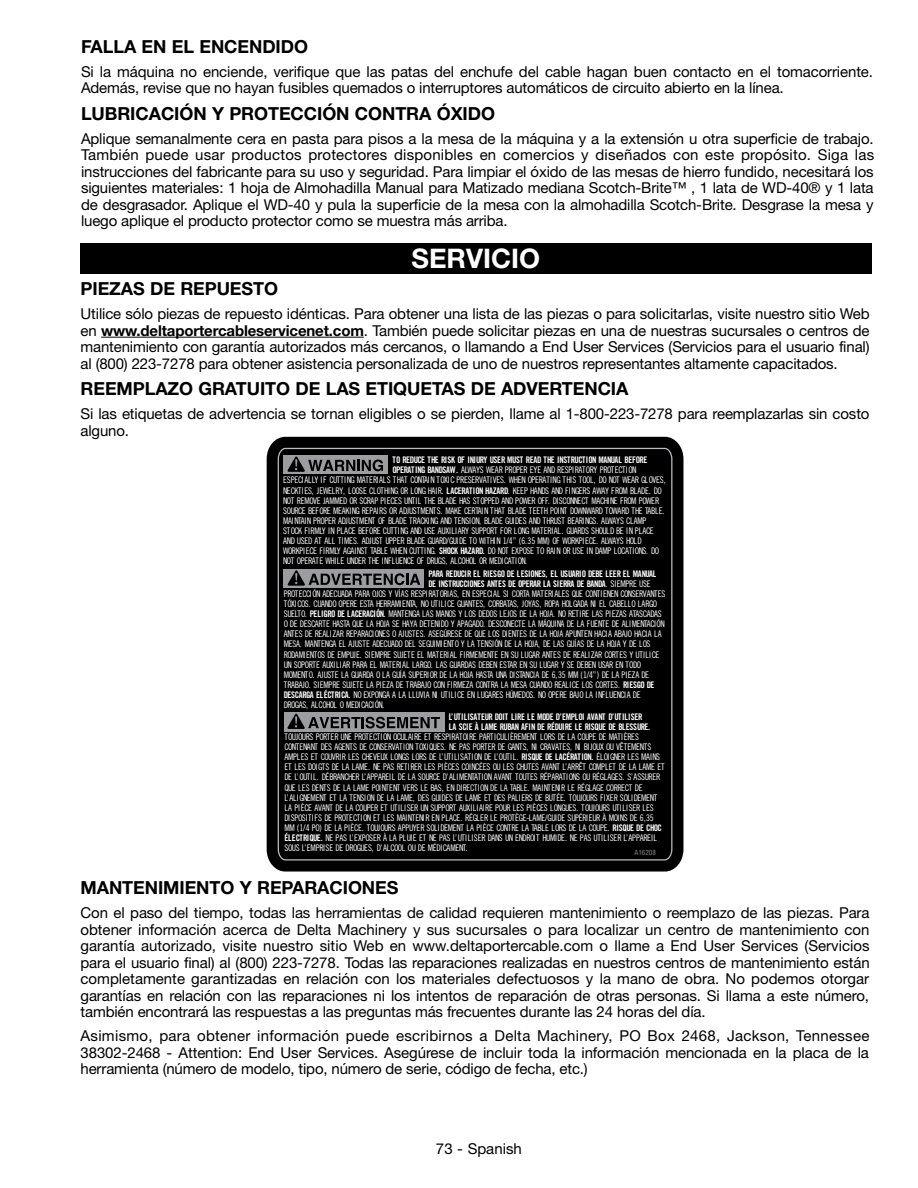
<style>
.page{position:relative;width:918px;height:1188px;background:#fff}
.page>*{position:absolute;margin:0;border:0;box-sizing:border-box;transform-origin:0 0}
.t1{font:700 27px "Helvetica Neue";color:#fff}
.t2{font:700 18px "Helvetica Neue";letter-spacing:-.005em;color:#000}
.t3{font:15px/16.5px "Helvetica Neue";letter-spacing:-.01em;color:#000;text-align:justify}
.t4{font:9.15px/10.1px "Trade Gothic Cond Eighteen";letter-spacing:-.02em;color:#fff}
.t5{font:9.15px/10.1px "Trade Gothic Bold Cond Twenty";letter-spacing:-.02em;color:#fff}
.t6{font:9.15px "Trade Gothic Bold Cond Twenty";letter-spacing:-.06em;color:#fff}
.t7{font:condensed 6.9px "Helvetica";color:#8a8a8a}
.s1{font-weight:700}
.s2{font-family:"Trade Gothic Bold Cond Twenty"}
.s3{font-family:"Trade Gothic Cond Eighteen"}
.s4{font-size:9.45px}
</style>
<div class="page">
<div style="left:80px;top:243px;width:792px;height:31px;background:#000"></div>
<hr style="left:101px;top:337px;width:263px;height:1px;background:#000">
<div style="left:267px;top:437px;width:416px;height:435px;background:#000"></div>
<div style="left:277px;top:447px;width:396px;height:414px;background:#000"></div>
<div style="left:283px;top:455px;width:105px;height:18px;background:#9b9da0"></div>
<svg style="left:287px;top:456px;width:96px;height:16px"></svg>
<div style="left:284px;top:569px;width:140px;height:19px;background:#9b9da0"></div>
<svg style="left:287px;top:570px;width:133px;height:16px"></svg>
<div style="left:284px;top:712px;width:160px;height:20px;background:#9b9da0"></div>
<svg style="left:287px;top:713px;width:153px;height:16px"></svg>
<h2 class="t2" style="left:81px;top:35px;width:229px">FALLA EN EL ENCENDIDO</h2>
<h3 class="t3" style="left:81px;top:63px;width:794px">Si la máquina no enciende, verifique que las patas del enchufe del cable hagan buen contacto en el tomacorriente.<br>Además, revise que no hayan fusibles quemados o interruptores automáticos de circuito abierto en la línea.</h3>
<h2 class="t2" style="left:81px;top:102px;width:416px">LUBRICACIÓN Y PROTECCIÓN CONTRA ÓXIDO</h2>
<p class="t3" style="left:81px;top:130px;width:795px">Aplique semanalmente cera en pasta para pisos a la mesa de la máquina y a la extensión u otra superficie de trabajo.<br>También puede usar productos protectores disponibles en comercios y diseñados con este propósito. Siga las instrucciones del fabricante para su uso y seguridad. Para limpiar el óxido de las mesas de hierro fundido, necesitará los siguientes materiales: 1 hoja de Almohadilla Manual para Matizado mediana Scotch-Brite™ , 1 lata de WD-40® y 1 lata de desgrasador. Aplique el WD-40 y pula la superficie de la mesa con la almohadilla Scotch-Brite. Desgrase la mesa y luego aplique el producto protector como se muestra más arriba.</p>
<h1 class="t1" style="left:412px;top:242px;width:130px">SERVICIO</h1>
<h2 class="t2" style="left:81px;top:278px;width:199px">PIEZAS DE REPUESTO</h2>
<p class="t3" style="left:81px;top:305px;width:791px">Utilice sólo piezas de repuesto idénticas. Para obtener una lista de las piezas o para solicitarlas, visite nuestro sitio Web en <span class="s1">www.deltaportercableservicenet.com</span>. También puede solicitar piezas en una de nuestras sucursales o centros de mantenimiento con garantía autorizados más cercanos, o llamando a End User Services (Servicios para el usuario final) al (800) 223-7278 para obtener asistencia personalizada de uno de nuestros representantes altamente capacitados.</p>
<h2 class="t2" style="left:81px;top:378px;width:549px">REEMPLAZO GRATUITO DE LAS ETIQUETAS DE ADVERTENCIA</h2>
<h3 class="t3" style="left:81px;top:405px;width:790px">Si las etiquetas de advertencia se tornan eligibles o se pierden, llame al 1-800-223-7278 para reemplazarlas sin costo alguno.</h3>
<p class="t6" style="left:393px;top:454px;width:256px">TO REDUCE THE RISK OF INJURY USER MUST READ THE INSTRUCTION MANUAL BEFORE</p>
<p class="t4" style="left:283px;top:465px;width:384px;text-indent:109px"><span class="s2">OPERATING BANDSAW.</span> ALWAYS WEAR PROPER EYE AND RESPIRATORY PROTECTION ESPECIALLY IF CUTTING MATERIALS THAT CONTAIN TOXIC PRESERVATIVES. WHEN OPERATING THIS TOOL, DO NOT WEAR GLOVES, NECKTIES, JEWELRY, LOOSE CLOTHING OR LONG HAIR. <span class="s2">LACERATION HAZARD</span>. KEEP HANDS AND FINGERS AWAY FROM BLADE. DO NOT REMOVE JAMMED OR SCRAP PIECES UNTIL THE BLADE HAS STOPPED AND POWER OFF. DISCONNECT MACHINE FROM POWER SOURCE BEFORE MEAKING REPAIRS OR ADJUSTMENTS. MAKE CERTAIN THAT BLADE TEETH POINT DOWNWARD TOWARD THE TABLE.<br>MAINTAIN PROPER ADJUSTMENT OF BLADE TRACKING AND TENSION, BLADE GUIDES AND THRUST BEARINGS. ALWAYS CLAMP STOCK FIRMLY IN PLACE BEFORE CUTTING AND USE AUXILIARY SUPPORT FOR LONG MATERIAL. GUARDS SHOULD BE IN PLACE AND USED AT ALL TIMES. ADJUST UPPER BLADE GUARD/GUIDE TO WITHIN 1/4” (6.35 MM) OF WORKPIECE. ALWAYS HOLD WORKPIECE FIRMLY AGAINST TABLE WHEN CUTTING. <span class="s2">SHOCK HAZARD.</span> DO NOT EXPOSE TO RAIN OR USE IN DAMP LOCATIONS. DO NOT OPERATE WHILE UNDER THE INFLUENCE OF DRUGS, ALCOHOL OR MEDICATION.</p>
<p class="t5" style="left:428px;top:568px;width:229px">PARA REDUCIR EL RIESGO DE LESIONES, EL USUARIO DEBE LEER EL MANUAL<br>DE INSTRUCCIONES ANTES DE OPERAR LA SIERRA DE BANDA<span class="s3">. SIEMPRE USE</span></p>
<p class="t4" style="left:284px;top:589px;width:383px">PROTECCIÓN ADECUADA PARA OJOS Y VÍAS RESPIRATORIAS, EN ESPECIAL SI CORTA MATERIALES QUE CONTIENEN CONSERVANTES TÓXICOS. CUANDO OPERE ESTA HERRAMIENTA, NO UTILICE GUANTES, CORBATAS, JOYAS, ROPA HOLGADA NI EL CABELLO LARGO SUELTO. <span class="s2">PELIGRO DE LACERACIÓN.</span> MANTENGA LAS MANOS Y LOS DEDOS LEJOS DE LA HOJA. NO RETIRE LAS PIEZAS ATASCADAS O DE DESCARTE HASTA QUE LA HOJA SE HAYA DETENIDO Y APAGADO. DESCONECTE LA MÁQUINA DE LA FUENTE DE ALIMENTACIÓN ANTES DE REALIZAR REPARACIONES O AJUSTES. ASEGÚRESE DE QUE LOS DIENTES DE LA HOJA APUNTEN HACIA ABAJO HACIA LA MESA. MANTENGA EL AJUSTE ADECUADO DEL SEGUIMIENTO Y LA TENSIÓN DE LA HOJA, DE LAS GUÍAS DE LA HOJA Y DE LOS RODAMIENTOS DE EMPUJE. SIEMPRE SUJETE EL MATERIAL FIRMEMENTE EN SU LUGAR ANTES DE REALIZAR CORTES Y UTILICE UN SOPORTE AUXILIAR PARA EL MATERIAL LARGO. LAS GUARDAS DEBEN ESTAR EN SU LUGAR Y SE DEBEN USAR EN TODO MOMENTO. AJUSTE LA GUARDA O LA GUÍA SUPERIOR DE LA HOJA HASTA UNA DISTANCIA DE 6,35 MM (1/4”) DE LA PIEZA DE TRABAJO. SIEMPRE SUJETE LA PIEZA DE TRABAJO CON FIRMEZA CONTRA LA MESA CUANDO REALICE LOS CORTES. <span class="s2">RIESGO DE DESCARGA ELÉCTRICA.</span> NO EXPONGA A LA LLUVIA NI UTILICE EN LUGARES HÚMEDOS. NO OPERE BAJO LA INFLUENCIA DE DROGAS, ALCOHOL O MEDICACIÓN<span class="s4">.</span></p>
<p class="t5" style="left:449px;top:711px;width:203px">L’UTILISATEUR DOIT LIRE LE MODE D’EMPLOI AVANT D’UTILISER<br>LA SCIE À LAME RUBAN AFIN DE RÉDUIRE LE RISQUE DE BLESSURE.</p>
<p class="t4" style="left:284px;top:732px;width:382px">TOUJOURS PORTER UNE PROTECTION OCULAIRE ET RESPIRATOIRE PARTICULIÈREMENT LORS DE LA COUPE DE MATIÈRES CONTENANT DES AGENTS DE CONSERVATION TOXIQUES. NE PAS PORTER DE GANTS, NI CRAVATES, NI BIJOUX OU VÊTEMENTS AMPLES ET COUVRIR LES CHEVEUX LONGS LORS DE L’UTILISATION DE L’OUTIL. <span class="s2">RISQUE DE LACÉRATION.</span> ÉLOIGNER LES MAINS ET LES DOIGTS DE LA LAME. NE PAS RETIRER LES PIÈCES COINCÉES OU LES CHUTES AVANT L’ARRÊT COMPLET DE LA LAME ET DE L’OUTIL. DÉBRANCHER L’APPAREIL DE LA SOURCE D’ALIMENTATION AVANT TOUTES RÉPARATIONS OU RÉGLAGES. S’ASSURER QUE LES DENTS DE LA LAME POINTENT VERS LE BAS, EN DIRECTION DE LA TABLE. MAINTENIR LE RÉGLAGE CORRECT DE L’ALIGNEMENT ET LA TENSION DE LA LAME, DES GUIDES DE LAME ET DES PALIERS DE BUTÉE. TOUJOURS FIXER SOLIDEMENT LA PIÈCE AVANT DE LA COUPER ET UTILISER UN SUPPORT AUXILIAIRE POUR LES PIÈCES LONGUES. TOUJOURS UTILISER LES DISPOSITIFS DE PROTECTION ET LES MAINTENIR EN PLACE. RÉGLER LE PROTÈGE-LAME/GUIDE SUPÉRIEUR À MOINS DE 6,35<br>MM (1/4 PO) DE LA PIÈCE. TOUJOURS APPUYER SOLIDEMENT LA PIÈCE CONTRE LA TABLE LORS DE LA COUPE. <span class="s2">RISQUE DE CHOC ÉLECTRIQUE.</span> NE PAS L’EXPOSER À LA PLUIE ET NE PAS L’UTILISER DANS UN ENDROIT HUMIDE. NE PAS UTILISER L’APPAREIL SOUS L’EMPRISE DE DROGUES, D’ALCOOL OU DE MÉDICAMENT.</p>
<h2 class="t2" style="left:81px;top:877px;width:319px">MANTENIMIENTO Y REPARACIONES</h2>
<p class="t3" style="left:81px;top:904px;width:791px">Con el paso del tiempo, todas las herramientas de calidad requieren mantenimiento o reemplazo de las piezas. Para obtener información acerca de Delta Machinery y sus sucursales o para localizar un centro de mantenimiento con garantía autorizado, visite nuestro sitio Web en www.deltaportercable.com o llame a End User Services (Servicios para el usuario final) al (800) 223-7278. Todas las reparaciones realizadas en nuestros centros de mantenimiento están completamente garantizadas en relación con los materiales defectuosos y la mano de obra. No podemos otorgar garantías en relación con las reparaciones ni los intentos de reparación de otras personas. Si llama a este número, también encontrará las respuestas a las preguntas más frecuentes durante las 24 horas del día.</p>
<p class="t3" style="left:81px;top:1027px;width:790px">Asimismo, para obtener información puede escribirnos a Delta Machinery, PO Box 2468, Jackson, Tennessee 38302-2468 - Attention: End User Services. Asegúrese de incluir toda la información mencionada en la placa de la herramienta (número de modelo, tipo, número de serie, código de fecha, etc.)</p>
<p class="t7" style="left:635px;top:849px;width:23px">A16208</p>
<h3 class="t3" style="left:436px;top:1140px;width:87px">73 - Spanish</h3>
</div>
